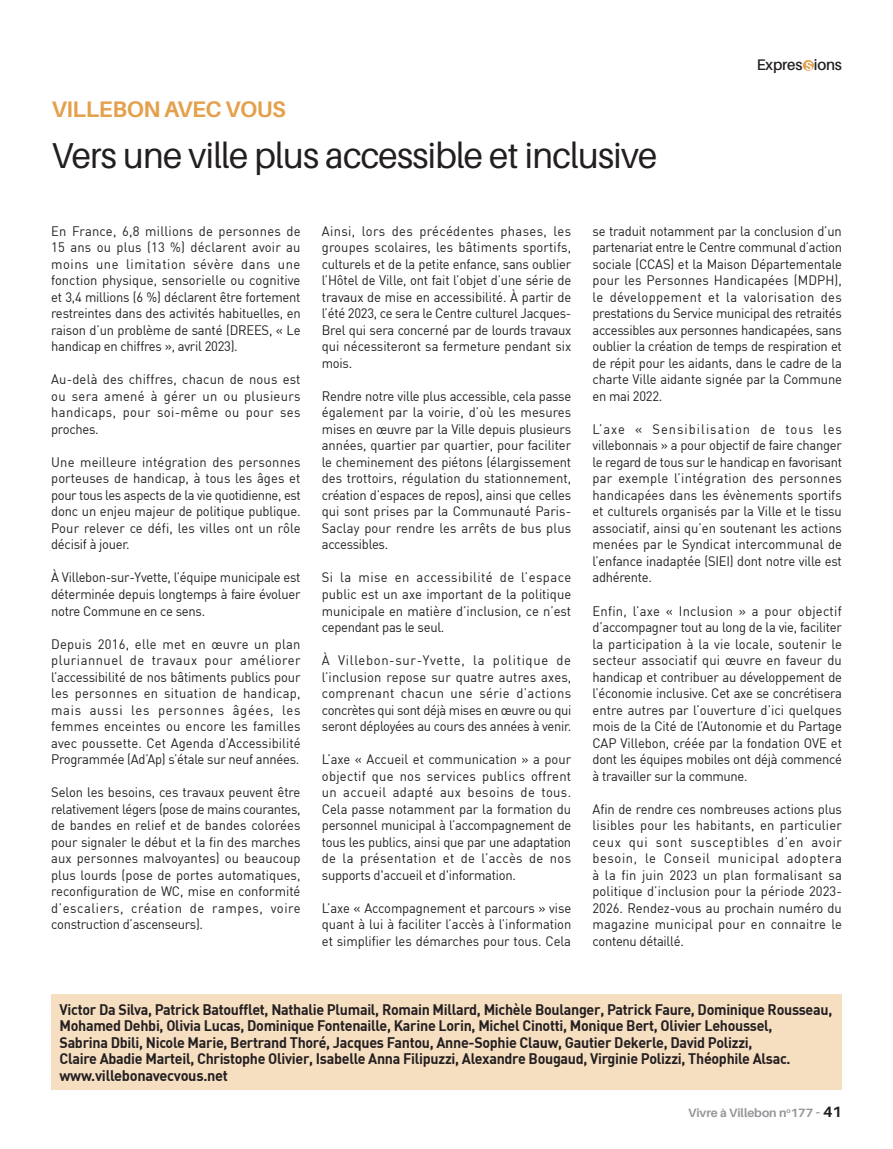
<style>
.page{position:relative;width:893px;height:1149px;background:#fff}
.page>*{position:absolute;margin:0;border:0;box-sizing:border-box;transform-origin:0 0}
._00_TITRE_MINEUR{font:36px "Aileron";letter-spacing:-.02em;color:#231f20}
._00_CHAPEAU{font:700 22.5px "Aileron";letter-spacing:-.02em;color:#e3a14d}
.t1{font:600 15.3px "Aileron";letter-spacing:-.01em;color:#231f20}
._00_TXT_ALIGNÉ{font:700 15px/16.5px "DIN";letter-spacing:-.02em;color:#231f20;scale:.95 1}
._00_TXT_ALIGNÉ-2{font:700 15px "DIN";letter-spacing:-.02em;color:#231f20}
._00_TXT_ALIGNÉ-3{font:13.5px/16.5px "DIN";letter-spacing:-.015em;color:#231f20;text-align:justify;scale:.96 1}
.t2{font:700 12px "Aileron";color:#939598}
.s1{color:#fff}
.s2{font-size:15px}
.s3{font-size:15px;color:#231f20}
</style>
<div class="page">
<div style="left:803px;top:60px;width:11px;height:11px;background:#e3a14d;border-radius:50%"></div>
<div style="left:51px;top:993px;width:791px;height:96px;background:#f6dec1"></div>
<p class="_00_CHAPEAU" style="left:52px;top:97px;width:236px">VILLEBON AVEC VOUS</p>
<p class="_00_TITRE_MINEUR" style="left:52px;top:136px;width:607px">Vers une ville plus accessible et inclusive</p>
<p class="t1" style="left:757px;top:56px;width:87px">Expres <span class="s1">s</span>ions</p>
<p class="_00_TXT_ALIGNÉ-3" style="left:51px;top:223px;width:261px">En France, 6,8 millions de personnes de 15 ans ou plus (13 %) déclarent avoir au moins une limitation sévère dans une fonction physique, sensorielle ou cognitive et 3,4 millions (6 %) déclarent être fortement restreintes dans des activités habituelles, en raison d’un problème de santé (DREES, « Le handicap en chiffres », avril 2023).</p>
<p class="_00_TXT_ALIGNÉ-3" style="left:51px;top:372px;width:261px">Au-delà des chiffres, chacun de nous est ou sera amené à gérer un ou plusieurs handicaps, pour soi-même ou pour ses proches.</p>
<p class="_00_TXT_ALIGNÉ-3" style="left:51px;top:454px;width:261px">Une meilleure intégration des personnes porteuses de handicap, à tous les âges et pour tous les aspects de la vie quotidienne, est donc un enjeu majeur de politique publique.<br>Pour relever ce défi, les villes ont un rôle décisif à jouer.</p>
<p class="_00_TXT_ALIGNÉ-3" style="left:51px;top:570px;width:261px">À Villebon-sur-Yvette, l’équipe municipale est déterminée depuis longtemps à faire évoluer notre Commune en ce sens.</p>
<p class="_00_TXT_ALIGNÉ-3" style="left:51px;top:636px;width:261px">Depuis 2016, elle met en œuvre un plan pluriannuel de travaux pour améliorer l’accessibilité de nos bâtiments publics pour les personnes en situation de handicap, mais aussi les personnes âgées, les femmes enceintes ou encore les familles avec poussette. Cet Agenda d’Accessibilité Programmée (Ad’Ap) s’étale sur neuf années.</p>
<p class="_00_TXT_ALIGNÉ-3" style="left:51px;top:784px;width:261px">Selon les besoins, ces travaux peuvent être relativement légers (pose de mains courantes, de bandes en relief et de bandes colorées pour signaler le début et la fin des marches aux personnes malvoyantes) ou beaucoup plus lourds (pose de portes automatiques, reconfiguration de WC, mise en conformité d’escaliers, création de rampes, voire construction d’ascenseurs).</p>
<p class="_00_TXT_ALIGNÉ-3" style="left:322px;top:223px;width:261px">Ainsi, lors des précédentes phases, les groupes scolaires, les bâtiments sportifs, culturels et de la petite enfance, sans oublier l’Hôtel de Ville, ont fait l’objet d’une série de travaux de mise en accessibilité. À partir de l’été 2023, ce sera le Centre culturel Jacques-Brel qui sera concerné par de lourds travaux qui nécessiteront sa fermeture pendant six mois.</p>
<p class="_00_TXT_ALIGNÉ-3" style="left:322px;top:388px;width:261px">Rendre notre ville plus accessible, cela passe également par la voirie, d’où les mesures mises en œuvre par la Ville depuis plusieurs années, quartier par quartier, pour faciliter le cheminement des piétons (élargissement des trottoirs, régulation du stationnement, création d’espaces de repos), ainsi que celles qui sont prises par la Communauté Paris-Saclay pour rendre les arrêts de bus plus accessibles.</p>
<p class="_00_TXT_ALIGNÉ-3" style="left:322px;top:570px;width:261px">Si la mise en accessibilité de l’espace public est un axe important de la politique municipale en matière d’inclusion, ce n’est cependant pas le seul.</p>
<p class="_00_TXT_ALIGNÉ-3" style="left:322px;top:652px;width:261px">À Villebon-sur-Yvette, la politique de l’inclusion repose sur quatre autres axes, comprenant chacun une série d’actions concrètes qui sont déjà mises en œuvre ou qui seront déployées au cours des années à venir.</p>
<p class="_00_TXT_ALIGNÉ-3" style="left:322px;top:751px;width:261px">L’axe « Accueil et communication » a pour objectif que nos services publics offrent un accueil adapté aux besoins de tous.<br>Cela passe notamment par la formation du personnel municipal à l’accompagnement de tous les publics, ainsi que par une adaptation de la présentation et de l’accès de nos supports d'accueil et d'information.</p>
<p class="_00_TXT_ALIGNÉ-3" style="left:322px;top:900px;width:261px">L’axe « Accompagnement et parcours » vise quant à lui à faciliter l’accès à l’information et simplifier les démarches pour tous. Cela</p>
<p class="_00_TXT_ALIGNÉ-3" style="left:592px;top:223px;width:261px">se traduit notamment par la conclusion d’un partenariat entre le Centre communal d’action sociale (CCAS) et la Maison Départementale pour les Personnes Handicapées (MDPH), le développement et la valorisation des prestations du Service municipal des retraités accessibles aux personnes handicapées, sans oublier la création de temps de respiration et de répit pour les aidants, dans le cadre de la charte Ville aidante signée par la Commune en mai 2022.</p>
<p class="_00_TXT_ALIGNÉ-3" style="left:592px;top:421px;width:261px">L’axe « Sensibilisation de tous les villebonnais » a pour objectif de faire changer le regard de tous sur le handicap en favorisant par exemple l’intégration des personnes handicapées dans les évènements sportifs et culturels organisés par la Ville et le tissu associatif, ainsi qu’en soutenant les actions menées par le Syndicat intercommunal de l’enfance inadaptée (SIEI) dont notre ville est adhérente.</p>
<p class="_00_TXT_ALIGNÉ-3" style="left:592px;top:603px;width:261px">Enfin, l’axe « Inclusion » a pour objectif d’accompagner tout au long de la vie, faciliter la participation à la vie locale, soutenir le secteur associatif qui œuvre en faveur du handicap et contribuer au développement de l’économie inclusive. Cet axe se concrétisera entre autres par l’ouverture d’ici quelques mois de la Cité de l’Autonomie et du Partage CAP Villebon, créée par la fondation OVE et dont les équipes mobiles ont déjà commencé à travailler sur la commune.</p>
<p class="_00_TXT_ALIGNÉ-3" style="left:592px;top:801px;width:261px">Afin de rendre ces nombreuses actions plus lisibles pour les habitants, en particulier ceux qui sont susceptibles d’en avoir besoin, le Conseil municipal adoptera à la fin juin 2023 un plan formalisant sa politique d’inclusion pour la période 2023- 2026. Rendez-vous au prochain numéro du magazine municipal pour en connaitre le contenu détaillé.</p>
<p class="_00_TXT_ALIGNÉ" style="left:60px;top:1001px;width:815px">Victor Da Silva, Patrick Batoufflet, Nathalie Plumail, Romain Millard, Michèle Boulanger, Patrick Faure, Dominique Rousseau, Mohamed Dehbi, Olivia Lucas, Dominique Fontenaille, Karine Lorin, Michel Cinotti, Monique Bert, Olivier Lehoussel,<br>Sabrina Dbili, Nicole Marie, Bertrand Thoré, Jacques Fantou, Anne-Sophie Clauw, Gautier Dekerle, David Polizzi,<br>Claire Abadie Marteil, Christophe Olivier, Isabelle Anna Filipuzzi, Alexandre Bougaud, Virginie Polizzi, Théophile Alsac.</p>
<p class="_00_TXT_ALIGNÉ-2" style="left:60px;top:1067px;width:170px">www.villebonavecvous.net</p>
<p class="t2" style="left:688px;top:1105px;width:155px">Vivre à Villebon n<sup>o</sup>177 <span class="s2">-</span> <span class="s3">41</span></p>
</div>
